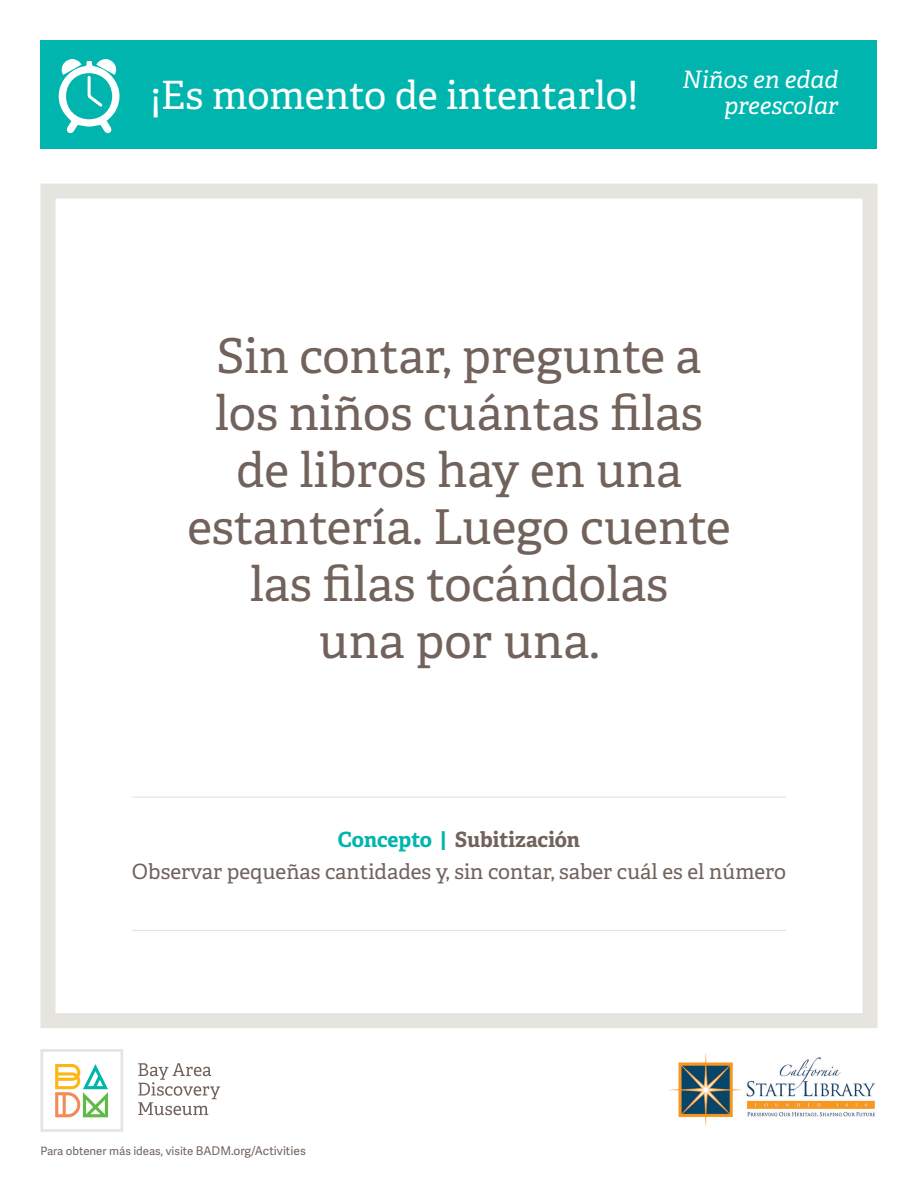
<style>
.page{position:relative;width:918px;height:1188px;background:#fff}
.page>*{position:absolute;margin:0;border:0;box-sizing:border-box;transform-origin:0 0}
.t1{font:48px/57px "Adelle PE";color:#71635c;text-align:center}
.t2{font:39px "Adelle PE";letter-spacing:-.005em;color:#fff}
.t3{font:italic 24px/25.5px "Adelle PE";color:#fff;text-align:right}
.t4{font:21px/31.5px "Adelle PE";color:#71635c;text-align:center}
.t5{font:11.55px "Adelle Sans";color:#71635c}
.s1{font-weight:700;color:#00b5ae}
.s2{font-weight:700}
.s3{font-size:12px}
</style>
<div class="page">
<div style="left:40px;top:184px;width:838px;height:844px;border:15px solid #e6e4df"></div>
<div style="left:40px;top:40px;width:838px;height:109px;background:#00b5ae"></div>
<hr style="left:132px;top:796px;width:654px;height:2px;background:#e6e4df">
<hr style="left:132px;top:930px;width:654px;height:1px;background:#e6e4df">
<svg style="left:58px;top:59px;width:62px;height:75px"></svg>
<svg style="left:138px;top:1063px;width:82px;height:52px"></svg>
<svg style="left:40px;top:1049px;width:83px;height:83px"></svg>
<img style="left:669px;top:1053px;width:207px;height:74px">
<p class="t2" style="left:150px;top:67px;width:489px">¡Es momento de intentarlo!</p>
<p class="t3" style="left:682px;top:66px;width:158px">Niños en edad preescolar</p>
<p class="t1" style="left:187px;top:325px;width:545px">Sin contar, pregunte a los niños cuántas filas de libros hay en una estantería. Luego cuente las filas tocándolas<br>una por una.</p>
<p class="t4" style="left:132px;top:823px;width:656px"><span class="s1">Concepto |</span> <span class="s2">Subitización<br></span>Observar pequeñas cantidades y, sin contar, saber cuál es el número</p>
<p class="t5" style="left:40px;top:1143px;width:267px">Para obtener más ideas, visite <span class="s3">BADM.org/Activities</span></p>
</div>
